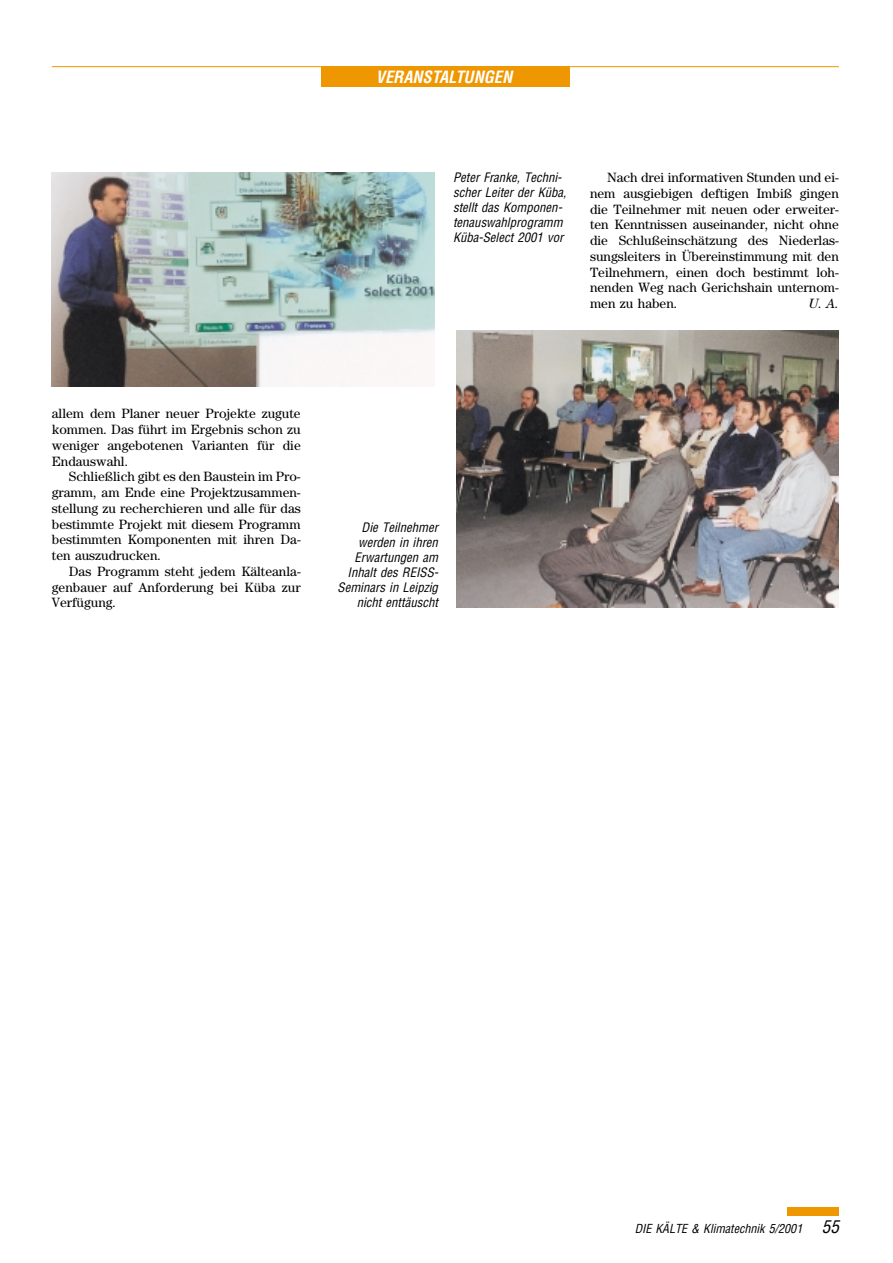
<style>
.page{position:relative;width:893px;height:1263px;background:#fff}
.page>*{position:absolute;margin:0;border:0;box-sizing:border-box;transform-origin:0 0}
.t1{font:italic 700 condensed 16.5px "Helvetica";color:#fff}
.t2{font:13.5px/15.8px "Century";color:#000;text-align:justify}
.t3{font:italic 13.5px "Century";color:#000}
.t4{font:italic condensed 12.75px/15px "Helvetica";color:#000}
.t5{font:italic condensed 12.15px "Helvetica";color:#000}
.s1{font-size:17.25px}
</style>
<div class="page">
<div style="left:787px;top:1208px;width:51px;height:8px;background:#ee9700"></div>
<div style="left:321px;top:67px;width:249px;height:20px;background:#ee9700"></div>
<hr style="left:52px;top:66px;width:786px;height:1px;background:#ee9700">
<img style="left:456px;top:331px;width:382px;height:276px">
<img style="left:52px;top:173px;width:383px;height:214px">
<p class="t1" style="left:376px;top:71px;width:138px">VERANSTALTUNGEN</p>
<p class="t4" style="left:453px;top:171px;width:115px">Peter Franke, Techni&shy;scher Leiter der Küba, stellt das Komponen&shy;tenauswahlprogramm<br>Küba-Select 2001 vor</p>
<p class="t2" style="left:590px;top:171px;width:250px;text-indent:17px">Nach drei informativen Stunden und ei&shy;nem ausgiebigen deftigen Imbiß gingen die Teilnehmer mit neuen oder erweiter&shy;ten Kenntnissen auseinander, nicht ohne die Schlußeinschätzung des Niederlas&shy;sungsleiters in Übereinstimmung mit den Teilnehmern, einen doch bestimmt loh&shy;nenden Weg nach Gerichshain unternom&shy;men zu haben.</p>
<p class="t3" style="left:808px;top:299px;width:32px">U. A.</p>
<p class="t2" style="left:52px;top:407px;width:250px">allem dem Planer neuer Projekte zugute kommen. Das führt im Ergebnis schon zu weniger angebotenen Varianten für die Endauswahl.</p>
<p class="t2" style="left:52px;top:470px;width:250px;text-indent:17px">Schließlich gibt es den Baustein im Pro&shy;gramm, am Ende eine Projektzusammen&shy;stellung zu recherchieren und alle für das bestimmte Projekt mit diesem Programm bestimmten Komponenten mit ihren Da&shy;ten auszudrucken.</p>
<p class="t2" style="left:52px;top:565px;width:250px;text-indent:17px">Das Programm steht jedem Kälteanla&shy;genbauer auf Anforderung bei Küba zur Verfügung.</p>
<p class="t4" style="left:337px;top:520px;width:102px;text-align:right">Die Teilnehmer werden in ihren<br>Erwartungen am<br>Inhalt des REISS-<br>Seminars in Leipzig nicht enttäuscht</p>
<p class="t5" style="left:634px;top:1224px;width:206px">DIE KÄLTE &amp; Klimatechnik 5/2001 <span class="s1">55</span></p>
</div>
